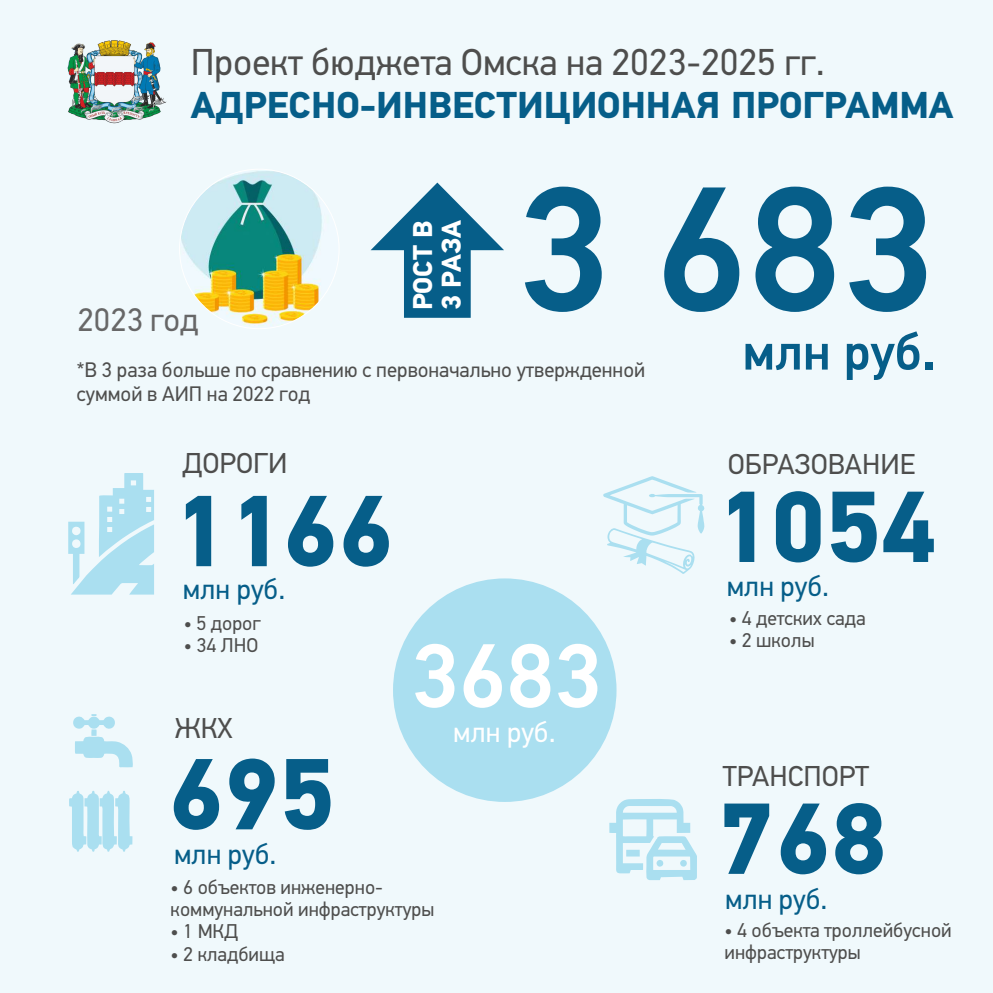
<style>
.page{position:relative;width:993px;height:993px;background:#fff}
.page>*{position:absolute;margin:0;border:0;box-sizing:border-box;transform-origin:0 0}
.t1{font:500 177.38px "PF Din Text Pro";color:#065e89}
.t2{font:700 100.94px "PF Din Text Pro";color:#065e89}
.t3{font:500 90.69px "PF Din Text Pro";color:#fff}
.t4{font:500 51.87px "PF Din Text Pro";color:#065e89}
.t5{font:700 37.45px "PF Din Text Pro";color:#065e89}
.t6{font:37.41px "PF Din Text Pro";color:#4e4e4d}
.t7{font:32.65px "PF Din Text Pro";color:#676767}
.t8{font:28.73px "PF Din Text Pro";color:#4e4e4d}
.t9{font:28.73px "PF Din Text Pro";color:#065e89}
.t10{font:28.73px "PF Din Text Pro";color:#fff}
.t11{font:700 27.23px/28.8px "PF Din Text Pro";color:#fff}
.t12{font:21px/23.5px "PF Din Text Pro";color:#4e4e4d}
.t13{font:19.91px/22.3px "PF Din Text Pro";color:#4e4e4d}
</style>
<div class="page">
<div style="left:0;top:0;width:992px;height:992px;background:#f0f9fc"></div>
<img style="left:67px;top:40px;width:100px;height:84px">
<img style="left:179px;top:169px;width:160px;height:159px;border-radius:50%">
<svg style="left:69px;top:790px;width:63px;height:61px"></svg>
<svg style="left:73px;top:714px;width:60px;height:53px"></svg>
<svg style="left:603px;top:476px;width:102px;height:98px"></svg>
<svg style="left:68px;top:473px;width:86px;height:121px"></svg>
<svg style="left:609px;top:799px;width:87px;height:80px"></svg>
<svg style="left:370px;top:182px;width:134px;height:136px"></svg>
<div style="left:393px;top:578px;width:223px;height:223px;background:#aadff0;border-radius:50%"></div>
<h3 class="t6" style="left:191px;top:46px;width:635px">Проект бюджета Омска на 2023-2025 гг.</h3>
<h3 class="t5" style="left:191px;top:90px;width:764px">АДРЕСНО-ИНВЕСТИЦИОННАЯ ПРОГРАММА</h3>
<h1 class="t1" style="left:516px;top:178px;width:419px">3 683</h1>
<h3 class="t4" style="left:742px;top:330px;width:194px">млн руб.</h3>
<h3 class="t11" style="left:410px;top:310px;width:92px;rotate:-90deg">РОСТ В<br>3 РАЗА</h3>
<h3 class="t7" style="left:78px;top:306px;width:122px">2023 год</h3>
<p class="t12" style="left:77px;top:360px;width:570px">*В 3 раза больше по сравнению с первоначально утвержденной суммой в АИП на 2022 год</p>
<h3 class="t8" style="left:182px;top:451px;width:107px">ДОРОГИ</h3>
<h2 class="t2" style="left:171px;top:490px;width:224px">1166</h2>
<h3 class="t9" style="left:183px;top:577px;width:104px">млн руб.</h3>
<p class="t13" style="left:184px;top:613px;width:79px">• 5 дорог</p>
<p class="t13" style="left:184px;top:635px;width:76px">• 34 ЛНО</p>
<h3 class="t8" style="left:175px;top:716px;width:59px">ЖКХ</h3>
<h2 class="t2" style="left:168px;top:753px;width:168px">695</h2>
<h3 class="t9" style="left:174px;top:841px;width:104px">млн руб.</h3>
<h3 class="t3" style="left:410px;top:639px;width:192px">3683</h3>
<h3 class="t10" style="left:453px;top:720px;width:104px">млн руб.</h3>
<p class="t13" style="left:171px;top:877px;width:265px">• 6 объектов инженерно&shy;коммунальной инфраструктуры</p>
<p class="t13" style="left:171px;top:921px;width:69px">• 1 МКД</p>
<p class="t13" style="left:171px;top:944px;width:116px">• 2 кладбища</p>
<h3 class="t8" style="left:727px;top:452px;width:189px">ОБРАЗОВАНИЕ</h3>
<h2 class="t2" style="left:713px;top:486px;width:224px">1054</h2>
<h3 class="t9" style="left:726px;top:574px;width:104px">млн руб.</h3>
<p class="t13" style="left:729px;top:608px;width:138px">• 4 детских сада</p>
<p class="t13" style="left:729px;top:631px;width:87px">• 2 школы</p>
<h3 class="t8" style="left:722px;top:764px;width:148px">ТРАНСПОРТ</h3>
<h2 class="t2" style="left:718px;top:797px;width:168px">768</h2>
<h3 class="t9" style="left:725px;top:886px;width:104px">млн руб.</h3>
<p class="t13" style="left:724px;top:920px;width:229px">• 4 объекта троллейбусной инфраструктуры</p>
</div>
